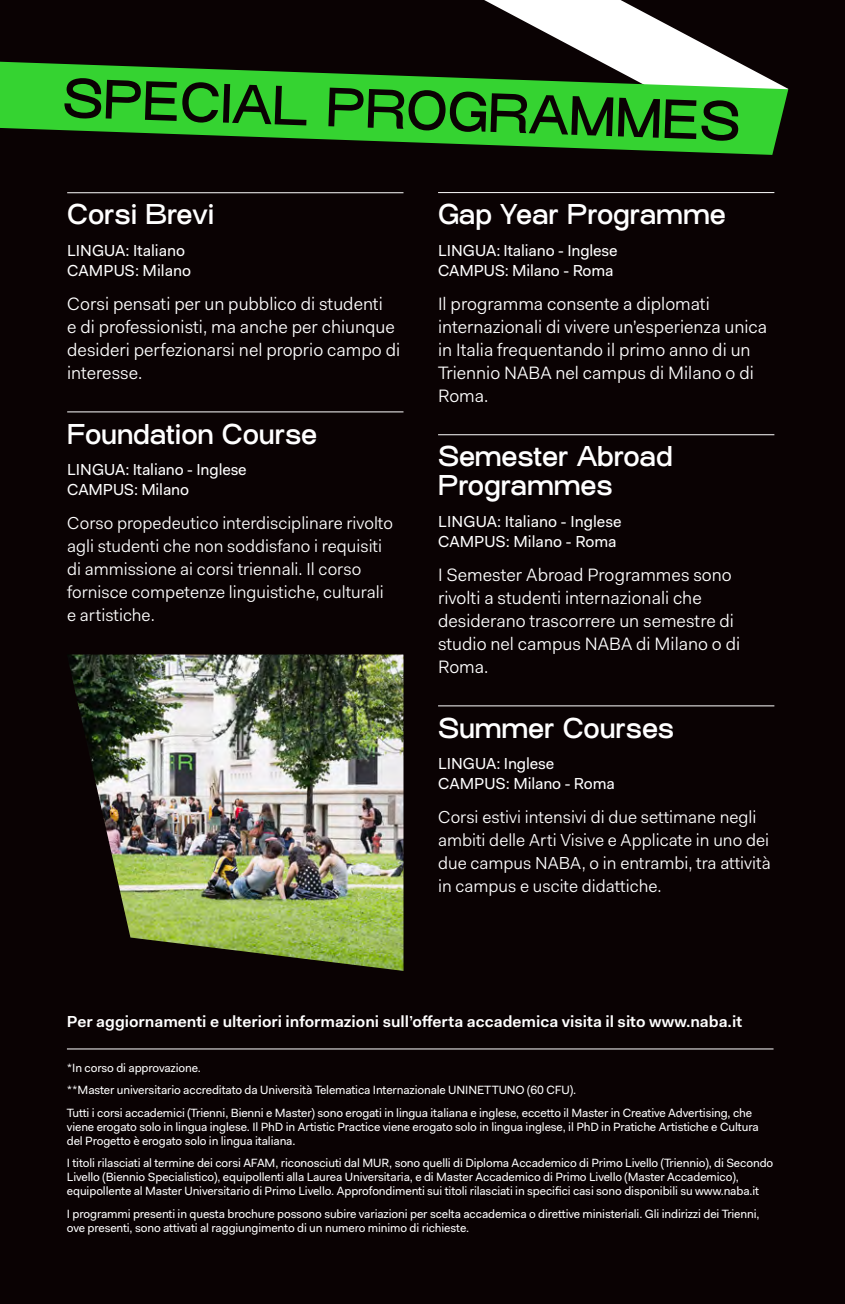
<style>
.page{position:relative;width:845px;height:1304px;background:#0a0203}
.page>*{position:absolute;margin:0;border:0;box-sizing:border-box;transform-origin:0 0}
.t1{font:500 54px "Osmose";color:#0a0203}
.t2{font:500 28px/29px "Osmose";letter-spacing:-.005em;color:#fff}
.t3{font:18px/23px "Fakt Blond";color:#fff}
.t4{font:17.4px/23px "Fakt Blond";color:#fff}
.t5{font:16px/20px "Fakt";color:#fff}
.t6{font:600 16px "Fakt";color:#fff}
.t7{font:12px/14px "Fakt";letter-spacing:-.01em;color:#fff}
</style>
<div class="page">
<hr style="left:67px;top:192px;width:336px;height:1px;background:#fff">
<hr style="left:67px;top:411px;width:336px;height:1px;background:#fff">
<hr style="left:438px;top:192px;width:336px;height:1px;background:#fff">
<hr style="left:438px;top:434px;width:336px;height:1px;background:#fff">
<hr style="left:438px;top:705px;width:336px;height:1px;background:#fff">
<img style="left:69px;top:655px;width:334px;height:316px">
<hr style="left:67px;top:1048px;width:706px;height:1px;background:#fff">
<svg style="left:484px;top:0;width:254px;height:62px;fill:#fff"></svg>
<svg style="left:0;top:62px;width:788px;height:93px;fill:#35d331"></svg>
<h1 class="t1" style="left:64px;top:67px;width:679px;rotate:2deg">SPECIAL PROGRAMMES</h1>
<h2 class="t2" style="left:67px;top:204px;width:149px">Corsi Brevi</h2>
<h3 class="t5" style="left:67px;top:240px;width:125px">LINGUA: Italiano<br>CAMPUS: Milano</h3>
<h3 class="t3" style="left:67px;top:292px;width:334px">Corsi pensati per un pubblico di studenti<br>e di professionisti, ma anche per chiunque desideri perfezionarsi nel proprio campo di interesse.</h3>
<h2 class="t2" style="left:67px;top:423px;width:251px">Foundation Course</h2>
<h3 class="t5" style="left:67px;top:459px;width:181px">LINGUA: Italiano - Inglese<br>CAMPUS: Milano</h3>
<h3 class="t4" style="left:67px;top:512px;width:327px">Corso propedeutico interdisciplinare rivolto agli studenti che non soddisfano i requisiti di ammissione ai corsi triennali. Il corso fornisce competenze linguistiche, culturali e artistiche.</h3>
<h2 class="t2" style="left:438px;top:204px;width:289px">Gap Year Programme</h2>
<h3 class="t5" style="left:438px;top:240px;width:181px">LINGUA: Italiano - Inglese<br>CAMPUS: Milano - Roma</h3>
<h3 class="t3" style="left:438px;top:292px;width:331px">Il programma consente a diplomati internazionali di vivere un’esperienza unica in Italia frequentando il primo anno di un Triennio NABA nel campus di Milano o di Roma.</h3>
<h2 class="t2" style="left:438px;top:446px;width:236px">Semester Abroad<br>Programmes</h2>
<h3 class="t5" style="left:438px;top:511px;width:185px">LINGUA: Italiano - Inglese<br>CAMPUS: Milano - Roma</h3>
<h3 class="t3" style="left:438px;top:563px;width:304px">I Semester Abroad Programmes sono rivolti a studenti internazionali che desiderano trascorrere un semestre di studio nel campus NABA di Milano o di<br>Roma.</h3>
<h2 class="t2" style="left:438px;top:717px;width:237px">Summer Courses</h2>
<h3 class="t5" style="left:438px;top:753px;width:178px">LINGUA: Inglese<br>CAMPUS: Milano - Roma</h3>
<h3 class="t4" style="left:438px;top:806px;width:332px">Corsi estivi intensivi di due settimane negli ambiti delle Arti Visive e Applicate in uno dei due campus NABA, o in entrambi, tra attività in campus e uscite didattiche.</h3>
<h3 class="t6" style="left:67px;top:1011px;width:677px">Per aggiornamenti e ulteriori informazioni sull’offerta accademica visita il sito www.naba.it</h3>
<p class="t7" style="left:67px;top:1057px;width:687px;line-height:22.4px">*In corso di approvazione.<br>**Master universitario accreditato da Università Telematica Internazionale UNINETTUNO (60 CFU).<br>Tutti i corsi accademici (Trienni, Bienni e Master) sono erogati in lingua italiana e inglese, eccetto il Master in Creative Advertising, che</p>
<p class="t7" style="left:67px;top:1120px;width:693px">viene erogato solo in lingua inglese. Il PhD in Artistic Practice viene erogato solo in lingua inglese, il PhD in Pratiche Artistiche e Cultura del Progetto è erogato solo in lingua italiana.</p>
<p class="t7" style="left:67px;top:1156px;width:708px">I titoli rilasciati al termine dei corsi AFAM, riconosciuti dal MUR, sono quelli di Diploma Accademico di Primo Livello (Triennio), di Secondo<br>Livello (Biennio Specialistico), equipollenti alla Laurea Universitaria, e di Master Accademico di Primo Livello (Master Accademico), equipollente al Master Universitario di Primo Livello. Approfondimenti sui titoli rilasciati in specifici casi sono disponibili su www.naba.it</p>
<p class="t7" style="left:67px;top:1207px;width:694px">I programmi presenti in questa brochure possono subire variazioni per scelta accademica o direttive ministeriali. Gli indirizzi dei Trienni, ove presenti, sono attivati al raggiungimento di un numero minimo di richieste.</p>
</div>
